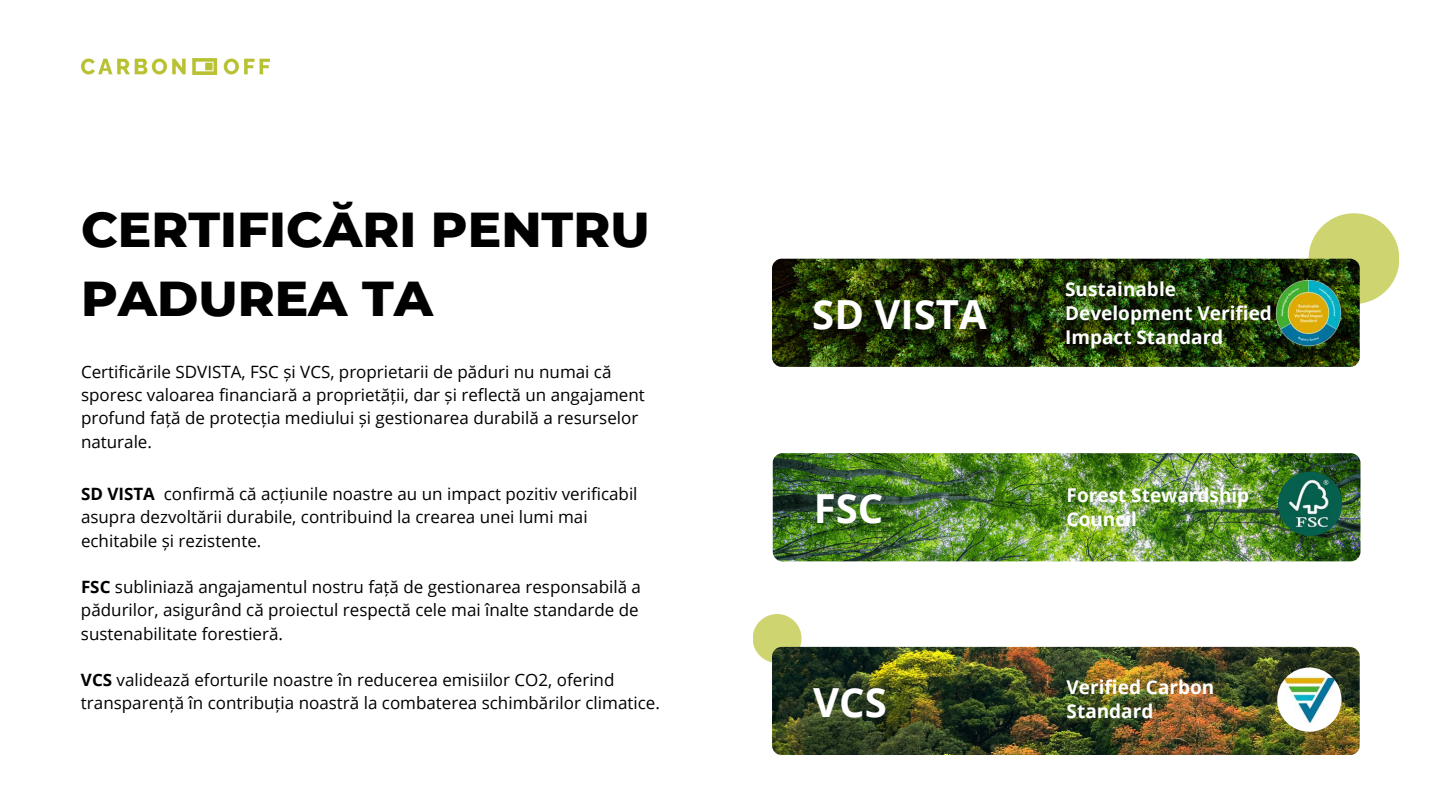
<style>
.page{position:relative;width:1440px;height:810px;background:#fff}
.page>*{position:absolute;margin:0;border:0;box-sizing:border-box;transform-origin:0 0}
.t1{font:800 50px/69.8px "Montserrat";color:#000}
.t2{font:700 40.1px "Open Sans";color:#fff}
.t3{font:700 19px/24px "Open Sans";color:#fff}
.t4{font:17px/23.2px "Open Sans";color:#000}
.s1{font-weight:700}
</style>
<div class="page">
<div style="left:753px;top:614px;width:49px;height:49px;background:#cdd470;border-radius:50%"></div>
<div style="left:1309px;top:213px;width:90px;height:91px;background:#cdd470;border-radius:50%"></div>
<img style="left:81px;top:58px;width:189px;height:17px">
<img style="left:772px;top:259px;width:588px;height:108px;border-radius:10px">
<img style="left:773px;top:453px;width:587px;height:108px;border-radius:10px">
<img style="left:772px;top:647px;width:588px;height:108px;border-radius:10px">
<img style="left:1276px;top:281px;width:65px;height:64px">
<img style="left:1278px;top:472px;width:64px;height:64px;border-radius:50%">
<img style="left:1277px;top:668px;width:64px;height:64px;border-radius:50%">
<h1 class="t1" style="left:81px;top:191px;width:570px">CERTIFICĂRI PENTRU<br>PADUREA TA</h1>
<p class="t4" style="left:81px;top:360px;width:565px">Certificările SDVISTA, FSC și VCS, proprietarii de păduri nu numai că sporesc valoarea financiară a proprietății, dar și reflectă un angajament profund față de protecția mediului și gestionarea durabilă a resurselor naturale.</p>
<p class="t4" style="left:81px;top:482px;width:558px"><span class="s1">SD VISTA</span> confirmă că acțiunile noastre au un impact pozitiv verificabil asupra dezvoltării durabile, contribuind la crearea unei lumi mai echitabile și rezistente.</p>
<p class="t4" style="left:81px;top:575px;width:562px"><span class="s1">FSC</span> subliniază angajamentul nostru față de gestionarea responsabilă a pădurilor, asigurând că proiectul respectă cele mai înalte standarde de sustenabilitate forestieră.</p>
<p class="t4" style="left:81px;top:668px;width:580px"><span class="s1">VCS</span> validează eforturile noastre în reducerea emisiilor CO2, oferind transparență în contribuția noastră la combaterea schimbărilor climatice.</p>
<h2 class="t2" style="left:812px;top:286px;width:176px">SD VISTA</h2>
<h2 class="t2" style="left:814px;top:480px;width:71px">FSC</h2>
<h2 class="t2" style="left:813px;top:674px;width:75px">VCS</h2>
<p class="t3" style="left:1065px;top:276px;width:208px">Sustainable<br>Development Verified<br>Impact Standard</p>
<p class="t3" style="left:1067px;top:483px;width:184px">Forest Stewardship<br>Council</p>
<p class="t3" style="left:1067px;top:675px;width:149px">Verified Carbon<br>Standard</p>
</div>
